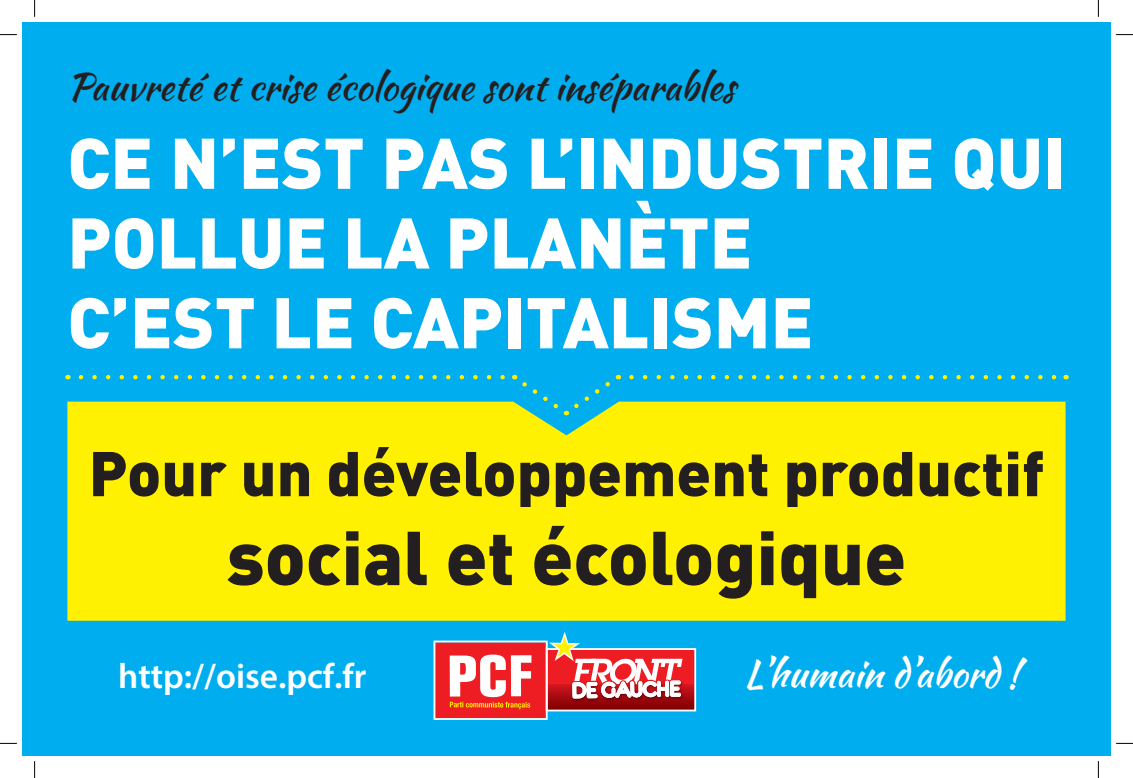
<style>
.page{position:relative;width:1133px;height:778px;background:#fff}
.page>*{position:absolute;margin:0;border:0;box-sizing:border-box;transform-origin:0 0}
.t1{font:900 75px "DIN";color:#231f20}
.t2{font:900 70.44px/79.8px "DIN";color:#fff}
.t3{font:900 62.12px "DIN";color:#231f20}
.t4{font:38px "Kaushan Script";color:#fff}
.t5{font:37.5px "Kaushan Script";color:#231f20}
.t6{font:600 35.31px "Myriad Pro";color:#fff}
</style>
<div class="page">
<div style="left:22px;top:22px;width:1088px;height:734px;background:#00aeef"></div>
<svg style="left:433px;top:632px;width:264px;height:88px"></svg>
<svg style="left:81px;top:375px;width:424px;height:4px"></svg>
<svg style="left:514px;top:374px;width:104px;height:27px"></svg>
<svg style="left:631px;top:375px;width:426px;height:4px"></svg>
<div style="left:67px;top:402px;width:998px;height:219px;background:#fff101"></div>
<svg style="left:0;top:34px;width:17px;height:1px"></svg>
<svg style="left:1116px;top:34px;width:16px;height:1px"></svg>
<svg style="left:0;top:743px;width:17px;height:1px"></svg>
<svg style="left:1116px;top:743px;width:16px;height:1px"></svg>
<svg style="left:34px;top:0;width:1px;height:17px"></svg>
<svg style="left:34px;top:761px;width:1px;height:17px"></svg>
<svg style="left:1097px;top:0;width:1px;height:17px"></svg>
<svg style="left:1097px;top:761px;width:1px;height:17px"></svg>
<p class="t5" style="left:67px;top:59px;width:669px">Pauvreté et crise écologique sont inséparables</p>
<p class="t2" style="left:67px;top:120px;width:999px">CE N’EST PAS L’INDUSTRIE QUI<br>POLLUE LA PLANÈTE<br>C’EST LE CAPITALISME</p>
<p class="t3" style="left:89px;top:432px;width:956px">Pour un développement productif</p>
<p class="t1" style="left:227px;top:508px;width:680px">social et écologique</p>
<p class="t6" style="left:118px;top:653px;width:250px">http://oise.pcf.fr</p>
<p class="t4" style="left:744px;top:645px;width:277px">L’humain d’abord !</p>
</div>
